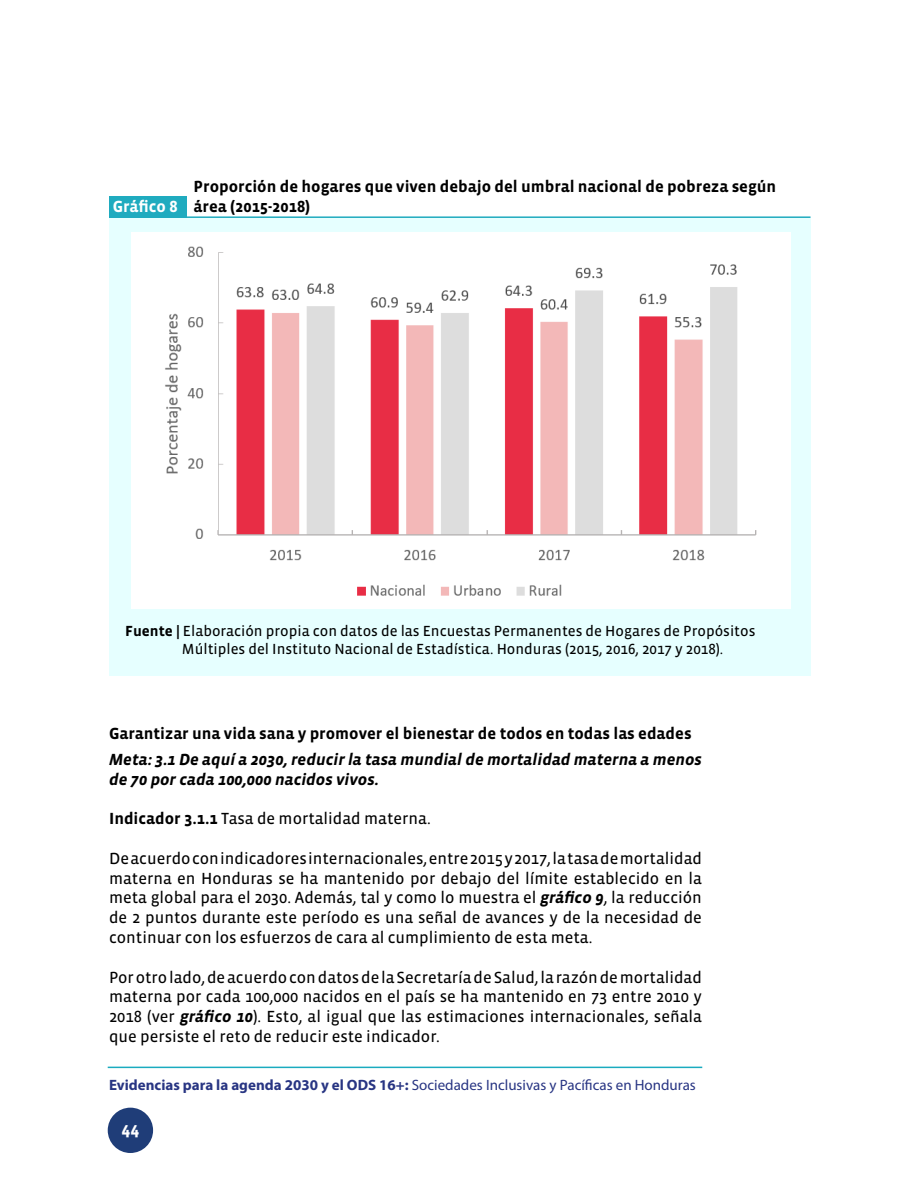
<style>
.page{position:relative;width:918px;height:1188px;background:#fff}
.page>*{position:absolute;margin:0;border:0;box-sizing:border-box;transform-origin:0 0}
.t1{font:700 18px "Vista Sans";color:#fff}
.t2{font:16.5px/19.8px "Vista Sans Reg";color:#000;text-align:justify}
.t3{font:700 16.5px/19.8px "Vista Sans";color:#000}
.t4{font:italic 700 16.5px/19.8px "Vista Sans";color:#000}
.t5{font:700 16.5px "Vista Sans";color:#fff}
.t6{font:15px/18px "Vista Sans Reg";color:#000}
.t7{font:15px "Myriad Pro";color:#283583}
.s1{font-family:"Vista Sans";font-weight:700}
.s2{font-family:"Vista Sans";font-weight:700;font-style:italic}
.s3{font-weight:700}
</style>
<div class="page">
<hr style="left:108px;top:1067px;width:594px;height:1px;background:#1aabbf">
<div style="left:108px;top:1108px;width:45px;height:45px;background:#1f3d78;border-radius:50%"></div>
<div style="left:109px;top:218px;width:702px;height:458px;background:#e6ffff"></div>
<div style="left:109px;top:197px;width:77px;height:21px;background:#1fabbf"></div>
<hr style="left:109px;top:216px;width:702px;height:2px;background:#1fabbf">
<div style="left:131px;top:232px;width:660px;height:376px;background:#fff"></div>
<img style="left:165px;top:246px;width:592px;height:350px">
<p class="t5" style="left:113px;top:198px;width:66px">Gráfico 8</p>
<p class="t3" style="left:194px;top:177px;width:584px">Proporción de hogares que viven debajo del umbral nacional de pobreza según área (2015-2018)</p>
<p class="t6" style="left:182px;top:623px;width:575px;text-indent:-57px"><span class="s1">Fuente |</span> Elaboración propia con datos de las Encuestas Permanentes de Hogares de Propósitos<br>Múltiples del Instituto Nacional de Estadística. Honduras (2015, 2016, 2017 y 2018).</p>
<p class="t3" style="left:109px;top:724px;width:584px">Garantizar una vida sana y promover el bienestar de todos en todas las edades</p>
<p class="t4" style="left:109px;top:750px;width:594px">Meta: 3.1 De aquí a 2030, reducir la tasa mundial de mortalidad materna a menos de 70 por cada 100,000 nacidos vivos.</p>
<p class="t2" style="left:109px;top:809px;width:323px"><span class="s1">Indicador 3.1.1</span> Tasa de mortalidad materna.</p>
<p class="t2" style="left:109px;top:849px;width:594px">De acuerdo con indicadores internacionales, entre 2015 y 2017, la tasa de mortalidad materna en Honduras se ha mantenido por debajo del límite establecido en la meta global para el 2030. Además, tal y como lo muestra el <span class="s2">gráfico 9</span>, la reducción de 2 puntos durante este período es una señal de avances y de la necesidad de continuar con los esfuerzos de cara al cumplimiento de esta meta.</p>
<p class="t2" style="left:109px;top:968px;width:594px">Por otro lado, de acuerdo con datos de la Secretaría de Salud, la razón de mortalidad materna por cada 100,000 nacidos en el país se ha mantenido en 73 entre 2010 y 2018 (ver <span class="s2">gráfico 10</span>). Esto, al igual que las estimaciones internacionales, señala que persiste el reto de reducir este indicador.</p>
<p class="t7" style="left:109px;top:1076px;width:588px"><span class="s3">Evidencias para la agenda 2030 y el ODS 16+:</span> Sociedades Inclusivas y Pacíficas en Honduras</p>
<p class="t1" style="left:121px;top:1120px;width:19px">44</p>
</div>
